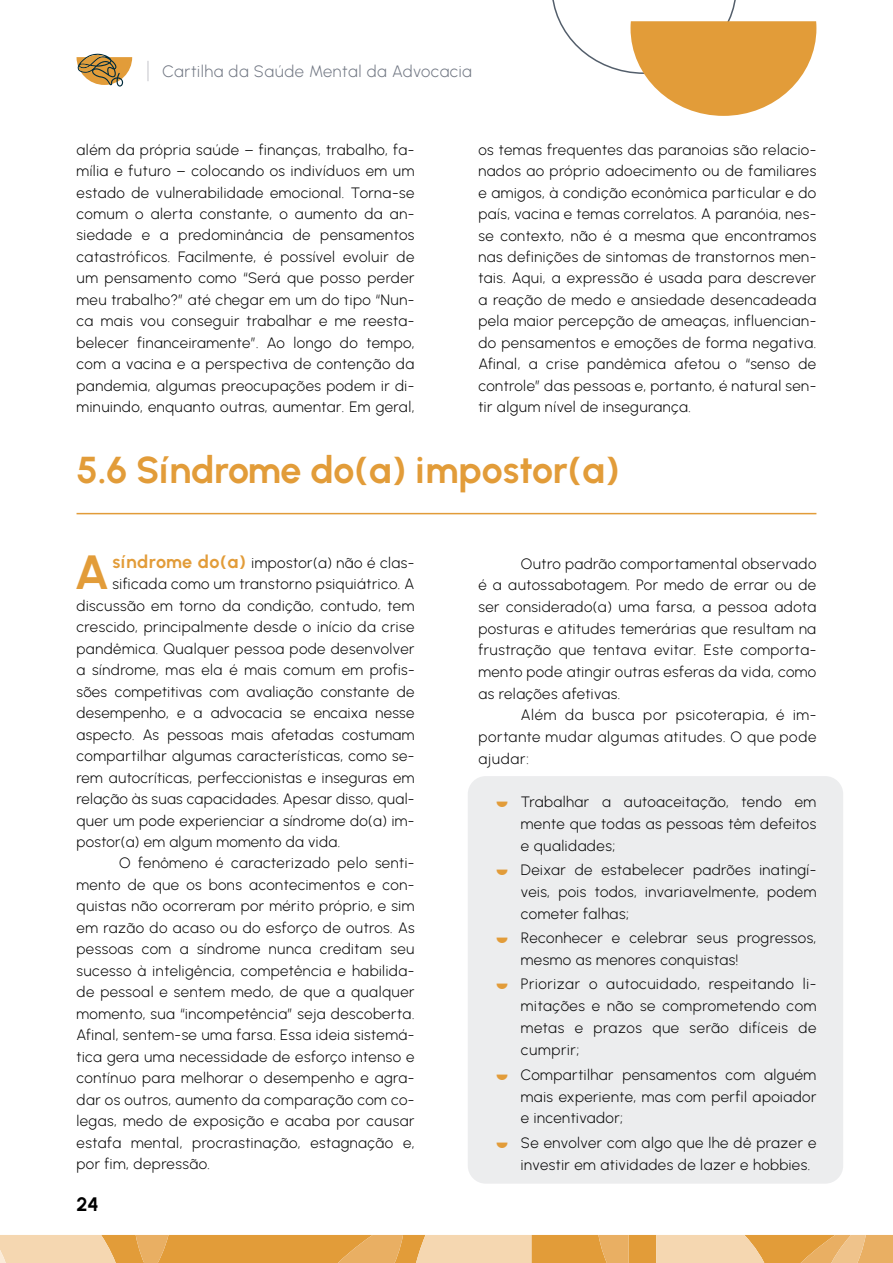
<style>
.page{position:relative;width:893px;height:1263px;background:#fff}
.page>*{position:absolute;margin:0;border:0;box-sizing:border-box;transform-origin:0 0}
.t1{font:700 48px "Urbanist";color:#e29c39}
.t2{font:700 37.5px "Urbanist";letter-spacing:-.01em;color:#e29c39}
.t3{font:700 19.5px "Urbanist";color:#000}
.t4{font:300 16.5px "Urbanist";letter-spacing:.025em;color:#717783}
.t5{font:300 15px/21.5px "Urbanist";letter-spacing:.025em;color:#000;text-align:justify}
.s1{font-weight:700;font-size:18px;color:#e29c39}
</style>
<div class="page">
<svg style="left:552px;top:0;width:264px;height:116px"></svg>
<div style="left:629px;top:1235px;width:27px;height:28px;background:#e29c39"></div>
<svg style="left:656px;top:1235px;width:237px;height:28px"></svg>
<svg style="left:0;top:1235px;width:629px;height:28px"></svg>
<svg style="left:77px;top:54px;width:55px;height:33px"></svg>
<hr style="left:147px;top:61px;width:2px;height:20px;background:#d8d8dc">
<div style="left:468px;top:776px;width:375px;height:408px;background:#ecedee;border-radius:18px"></div>
<hr style="left:77px;top:513px;width:739px;height:1px;background:#e29c39">
<p class="t4" style="left:163px;top:61px;width:311px">Cartilha da Saúde Mental da Advocacia</p>
<p class="t5" style="left:77px;top:139px;width:340px">além da própria saúde – finanças, trabalho, fa&shy;mília e futuro – colocando os indivíduos em um estado de vulnerabilidade emocional. Torna-se comum o alerta constante, o aumento da an&shy;siedade e a predominância de pensamentos catastróficos. Facilmente, é possível evoluir de um pensamento como “Será que posso perder meu trabalho?” até chegar em um do tipo “Nun&shy;ca mais vou conseguir trabalhar e me reesta&shy;belecer financeiramente”. Ao longo do tempo, com a vacina e a perspectiva de contenção da pandemia, algumas preocupações podem ir di&shy;minuindo, enquanto outras, aumentar. Em geral,</p>
<p class="t5" style="left:478px;top:139px;width:339px">os temas frequentes das paranoias são relacio&shy;nados ao próprio adoecimento ou de familiares e amigos, à condição econômica particular e do país, vacina e temas correlatos. A paranóia, nes&shy;se contexto, não é a mesma que encontramos nas definições de sintomas de transtornos men&shy;tais. Aqui, a expressão é usada para descrever a reação de medo e ansiedade desencadeada pela maior percepção de ameaças, influencian&shy;do pensamentos e emoções de forma negativa.<br>Afinal, a crise pandêmica afetou o “senso de controle” das pessoas e, portanto, é natural sen&shy;tir algum nível de insegurança.</p>
<h2 class="t2" style="left:77px;top:447px;width:545px">5.6 Síndrome do(a) impostor(a)</h2>
<h1 class="t1" style="left:75px;top:544px;width:36px">A</h1>
<p class="t5" style="left:112px;top:552px;width:304px"><span class="s1">síndrome do(a)</span> impostor(a) não é clas-</p>
<p class="t5" style="left:112px;top:573px;width:303px">sificada como um transtorno psiquiátrico. A</p>
<p class="t5" style="left:77px;top:595px;width:339px">discussão em torno da condição, contudo, tem</p>
<p class="t5" style="left:77px;top:616px;width:339px">crescido, principalmente desde o início da crise</p>
<p class="t5" style="left:77px;top:638px;width:339px">pandêmica. Qualquer pessoa pode desenvolver</p>
<p class="t5" style="left:77px;top:659px;width:340px">a síndrome, mas ela é mais comum em profis-</p>
<p class="t5" style="left:77px;top:681px;width:339px">sões competitivas com avaliação constante de</p>
<p class="t5" style="left:77px;top:702px;width:339px">desempenho, e a advocacia se encaixa nesse</p>
<p class="t5" style="left:77px;top:724px;width:339px">aspecto. As pessoas mais afetadas costumam</p>
<p class="t5" style="left:77px;top:745px;width:339px">compartilhar algumas características, como se-</p>
<p class="t5" style="left:77px;top:766px;width:339px">rem autocríticas, perfeccionistas e inseguras em</p>
<p class="t5" style="left:77px;top:788px;width:339px">relação às suas capacidades. Apesar disso, qual-</p>
<p class="t5" style="left:77px;top:809px;width:339px">quer um pode experienciar a síndrome do(a) im-</p>
<p class="t5" style="left:77px;top:831px;width:265px">postor(a) em algum momento da vida.</p>
<p class="t5" style="left:119px;top:852px;width:297px">O fenômeno é caracterizado pelo senti-</p>
<p class="t5" style="left:77px;top:874px;width:339px">mento de que os bons acontecimentos e con-</p>
<p class="t5" style="left:77px;top:895px;width:339px">quistas não ocorreram por mérito próprio, e sim</p>
<p class="t5" style="left:77px;top:917px;width:340px">em razão do acaso ou do esforço de outros. As</p>
<p class="t5" style="left:77px;top:938px;width:339px">pessoas com a síndrome nunca creditam seu</p>
<p class="t5" style="left:77px;top:960px;width:339px">sucesso à inteligência, competência e habilida-</p>
<p class="t5" style="left:77px;top:981px;width:339px">de pessoal e sentem medo, de que a qualquer</p>
<p class="t5" style="left:77px;top:1003px;width:339px">momento, sua “incompetência” seja descoberta.</p>
<p class="t5" style="left:77px;top:1024px;width:339px">Afinal, sentem-se uma farsa. Essa ideia sistemá-</p>
<p class="t5" style="left:77px;top:1046px;width:339px">tica gera uma necessidade de esforço intenso e</p>
<p class="t5" style="left:77px;top:1067px;width:339px">contínuo para melhorar o desempenho e agra-</p>
<p class="t5" style="left:77px;top:1088px;width:339px">dar os outros, aumento da comparação com co-</p>
<p class="t5" style="left:77px;top:1110px;width:339px">legas, medo de exposição e acaba por causar</p>
<p class="t5" style="left:77px;top:1131px;width:339px">estafa mental, procrastinação, estagnação e,</p>
<p class="t5" style="left:77px;top:1153px;width:135px">por fim, depressão.</p>
<h3 class="t3" style="left:77px;top:1192px;width:24px">24</h3>
<p class="t5" style="left:478px;top:552px;width:339px;text-indent:43px">Outro padrão comportamental observado é a autossabotagem. Por medo de errar ou de ser considerado(a) uma farsa, a pessoa adota posturas e atitudes temerárias que resultam na frustração que tentava evitar. Este comporta&shy;mento pode atingir outras esferas da vida, como as relações afetivas.</p>
<p class="t5" style="left:478px;top:704px;width:340px;text-indent:43px">Além da busca por psicoterapia, é im&shy;portante mudar algumas atitudes. O que pode ajudar:</p>
<p class="t5" style="left:521px;top:791px;width:297px;line-height:21.9px">Trabalhar a autoaceitação, tendo em mente que todas as pessoas têm defeitos e qualidades;</p>
<p class="t5" style="left:521px;top:859px;width:297px;line-height:22px">Deixar de estabelecer padrões inatingí&shy;veis, pois todos, invariavelmente, podem cometer falhas;</p>
<p class="t5" style="left:521px;top:927px;width:297px;line-height:22px">Reconhecer e celebrar seus progressos, mesmo as menores conquistas!</p>
<p class="t5" style="left:521px;top:973px;width:297px;line-height:22px">Priorizar o autocuidado, respeitando li&shy;mitações e não se comprometendo com metas e prazos que serão difíceis de cumprir;</p>
<p class="t5" style="left:521px;top:1063px;width:297px;line-height:21.9px">Compartilhar pensamentos com alguém mais experiente, mas com perfil apoiador e incentivador;</p>
<p class="t5" style="left:521px;top:1131px;width:297px;line-height:22px">Se envolver com algo que lhe dê prazer e investir em atividades de lazer e hobbies.</p>
</div>
